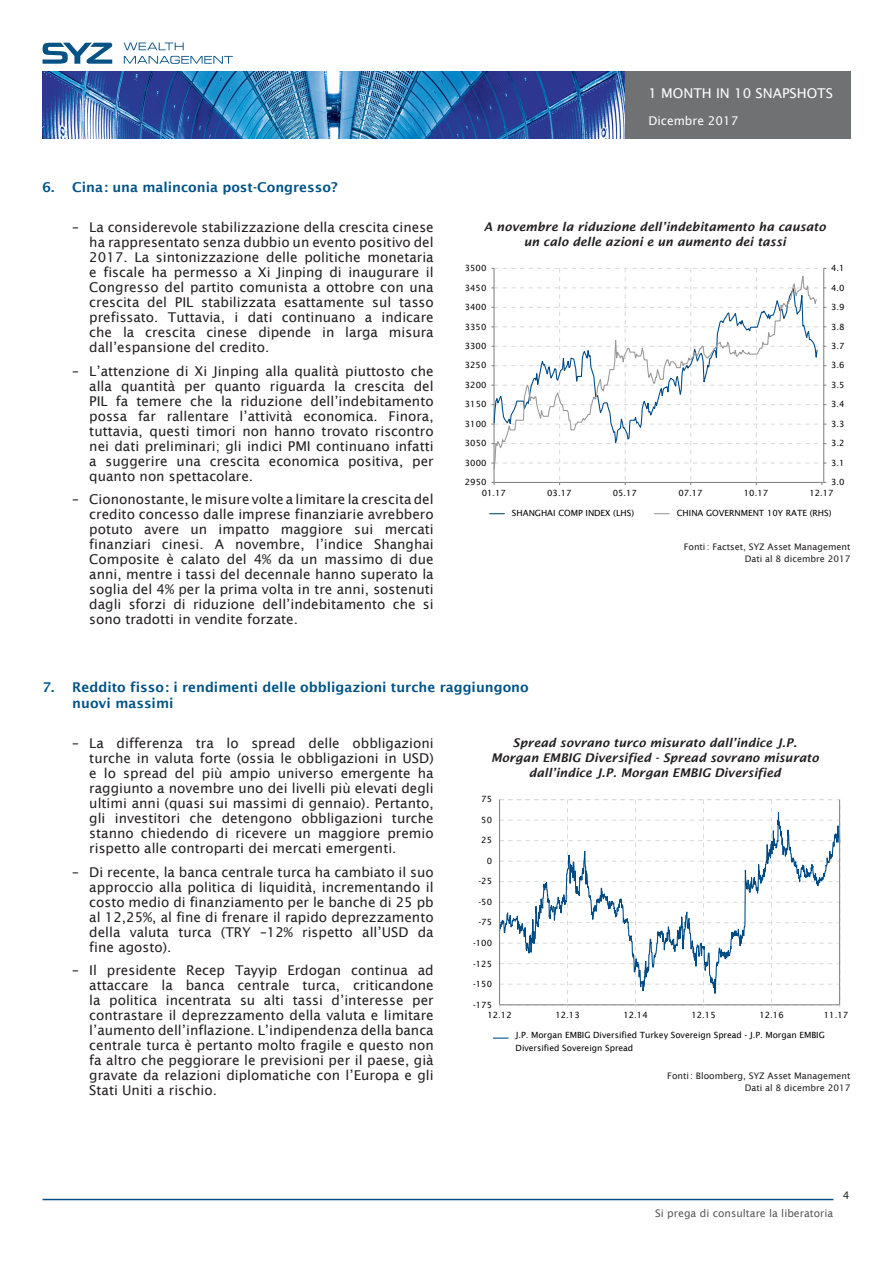
<style>
.page{position:relative;width:893px;height:1263px;background:#fff}
.page>*{position:absolute;margin:0;border:0;box-sizing:border-box;transform-origin:0 0}
.t1{font:13.5px/15px "Lucida Sans";color:#231f20;text-align:justify}
.t2{font:600 13.5px/16.5px "Lucida Sans";color:#005285}
.t3{font:13.5px "Lucida Sans";color:#fff}
.Graph_TITLES{font:italic 600 12px/15px "Lucida Sans";color:#231f20;text-align:center}
.t4{font:12px "Lucida Sans";color:#fff}
.t5{font:10.5px "Lucida Sans";color:#57585a}
.t6{font:10.5px "Lucida Sans";color:#231f20}
.Source_data{font:9px "Lucida Sans";color:#231f20}
.t7{font:8.55px/12.5px "Lucida Sans";color:#000}
</style>
<div class="page">
<svg style="left:43px;top:43px;width:70px;height:21px"></svg>
<svg style="left:124px;top:43px;width:60px;height:7px"></svg>
<svg style="left:124px;top:56px;width:109px;height:8px"></svg>
<img style="left:43px;top:72px;width:807px;height:67px">
<hr style="left:43px;top:1199px;width:790px;height:1px;background:#005285">
<svg style="left:491px;top:268px;width:335px;height:217px"></svg>
<svg style="left:490px;top:513px;width:14px;height:1px"></svg>
<svg style="left:654px;top:513px;width:15px;height:1px"></svg>
<svg style="left:493px;top:799px;width:347px;height:240px"></svg>
<hr style="left:839px;top:800px;width:1px;height:205px;background:#868686">
<hr style="left:499px;top:800px;width:1px;height:205px;background:#868686">
<p class="t3" style="left:648px;top:85px;width:186px">1 MONTH IN 10 SNAPSHOTS</p>
<p class="t2" style="left:43px;top:179px;width:297px">6. Cina: una malinconia post-Congresso?</p>
<p class="t1" style="left:89px;top:220px;width:346px;text-indent:-17px">– La considerevole stabilizzazione della crescita cinese ha rappresentato senza dubbio un evento positivo del 2017. La sintonizzazione delle politiche monetaria e fiscale ha permesso a Xi Jinping di inaugurare il Congresso del partito comunista a ottobre con una crescita del PIL stabilizzata esattamente sul tasso prefissato. Tuttavia, i dati continuano a indicare che la crescita cinese dipende in larga misura dall’espansione del credito.</p>
<p class="t1" style="left:89px;top:363px;width:346px;text-indent:-17px">– L’attenzione di Xi Jinping alla qualità piuttosto che alla quantità per quanto riguarda la crescita del PIL fa temere che la riduzione dell’indebitamento possa far rallentare l’attività economica. Finora, tuttavia, questi timori non hanno trovato riscontro nei dati preliminari; gli indici PMI continuano infatti a suggerire una crescita economica positiva, per quanto non spettacolare.</p>
<p class="t1" style="left:89px;top:492px;width:346px;text-indent:-17px">– Ciononostante, le misure volte a limitare la crescita del credito concesso dalle imprese finanziarie avrebbero potuto avere un impatto maggiore sui mercati finanziari cinesi. A novembre, l’indice Shanghai Composite è calato del 4% da un massimo di due anni, mentre i tassi del decennale hanno superato la soglia del 4% per la prima volta in tre anni, sostenuti dagli sforzi di riduzione dell’indebitamento che si sono tradotti in vendite forzate.</p>
<p class="t4" style="left:648px;top:114px;width:91px">Dicembre 2017</p>
<p class="Graph_TITLES" style="left:484px;top:219px;width:343px">A novembre la riduzione dell’indebitamento ha causato un calo delle azioni e un aumento dei tassi</p>
<p class="t7" style="left:465px;top:262px;width:23px">3500</p>
<p class="t7" style="left:831px;top:262px;width:15px">4.1</p>
<p class="t7" style="left:465px;top:281px;width:23px">3450</p>
<p class="t7" style="left:831px;top:281px;width:15px">4.0</p>
<p class="t7" style="left:465px;top:301px;width:23px">3400</p>
<p class="t7" style="left:831px;top:301px;width:15px">3.9</p>
<p class="t7" style="left:465px;top:320px;width:23px">3350</p>
<p class="t7" style="left:831px;top:320px;width:15px">3.8</p>
<p class="t7" style="left:465px;top:340px;width:23px">3300</p>
<p class="t7" style="left:831px;top:340px;width:15px">3.7</p>
<p class="t7" style="left:465px;top:359px;width:23px">3250</p>
<p class="t7" style="left:831px;top:359px;width:15px">3.6</p>
<p class="t7" style="left:465px;top:379px;width:23px">3200</p>
<p class="t7" style="left:831px;top:379px;width:15px">3.5</p>
<p class="t7" style="left:465px;top:398px;width:23px">3150</p>
<p class="t7" style="left:831px;top:398px;width:15px">3.4</p>
<p class="t7" style="left:465px;top:417px;width:23px">3100</p>
<p class="t7" style="left:831px;top:417px;width:15px">3.3</p>
<p class="t7" style="left:465px;top:437px;width:23px">3050</p>
<p class="t7" style="left:831px;top:437px;width:15px">3.2</p>
<p class="t7" style="left:465px;top:456px;width:23px">3000</p>
<p class="t7" style="left:831px;top:456px;width:15px">3.1</p>
<p class="t7" style="left:465px;top:476px;width:23px">2950</p>
<p class="t7" style="left:831px;top:476px;width:15px">3.0</p>
<p class="t7" style="left:482px;top:486px;width:26px">01.17</p>
<p class="t7" style="left:547px;top:486px;width:26px">03.17</p>
<p class="t7" style="left:613px;top:486px;width:26px">05.17</p>
<p class="t7" style="left:678px;top:486px;width:26px">07.17</p>
<p class="t7" style="left:744px;top:486px;width:26px">10.17</p>
<p class="t7" style="left:809px;top:486px;width:26px">12.17</p>
<p class="t7" style="left:512px;top:507px;width:124px">SHANGHAI COMP INDEX (LHS)</p>
<p class="t7" style="left:677px;top:507px;width:156px">CHINA GOVERNMENT 10Y RATE (RHS)</p>
<p class="Source_data" style="left:684px;top:541px;width:168px">Fonti: Factset, SYZ Asset Management</p>
<p class="Source_data" style="left:745px;top:553px;width:107px">Dati al 8 dicembre 2017</p>
<p class="t2" style="left:72px;top:679px;width:458px;text-indent:-30px">7. Reddito fisso: i rendimenti delle obbligazioni turche raggiungono nuovi massimi</p>
<p class="t1" style="left:89px;top:736px;width:346px;text-indent:-17px">– La differenza tra lo spread delle obbligazioni turche in valuta forte (ossia le obbligazioni in USD) e lo spread del più ampio universo emergente ha raggiunto a novembre uno dei livelli più elevati degli ultimi anni (quasi sui massimi di gennaio). Pertanto, gli investitori che detengono obbligazioni turche stanno chiedendo di ricevere un maggiore premio rispetto alle controparti dei mercati emergenti.</p>
<p class="t1" style="left:89px;top:864px;width:346px;text-indent:-17px">– Di recente, la banca centrale turca ha cambiato il suo approccio alla politica di liquidità, incrementando il costo medio di finanziamento per le banche di 25 pb al 12,25%, al fine di frenare il rapido deprezzamento della valuta turca (TRY –12% rispetto all’USD da fine agosto).</p>
<p class="t1" style="left:89px;top:963px;width:346px;text-indent:-17px">– Il presidente Recep Tayyip Erdogan continua ad attaccare la banca centrale turca, criticandone la politica incentrata su alti tassi d’interesse per contrastare il deprezzamento della valuta e limitare l’aumento dell’inflazione. L’indipendenza della banca centrale turca è pertanto molto fragile e questo non fa altro che peggiorare le previsioni per il paese, già gravate da relazioni diplomatiche con l’Europa e gli Stati Uniti a rischio.</p>
<p class="Graph_TITLES" style="left:491px;top:735px;width:329px">Spread sovrano turco misurato dall’indice J.P.<br>Morgan EMBIG Diversified - Spread sovrano misurato dall’indice J.P. Morgan EMBIG Diversified</p>
<p class="t7" style="left:481px;top:793px;width:12px">75</p>
<p class="t7" style="left:481px;top:813px;width:12px">50</p>
<p class="t7" style="left:481px;top:834px;width:12px">25</p>
<p class="t7" style="left:487px;top:855px;width:7px">0</p>
<p class="t7" style="left:478px;top:875px;width:15px">-25</p>
<p class="t7" style="left:478px;top:896px;width:15px">-50</p>
<p class="t7" style="left:478px;top:916px;width:15px">-75</p>
<p class="t7" style="left:473px;top:937px;width:20px">-100</p>
<p class="t7" style="left:473px;top:957px;width:20px">-125</p>
<p class="t7" style="left:473px;top:978px;width:20px">-150</p>
<p class="t7" style="left:473px;top:998px;width:20px">-175</p>
<p class="t7" style="left:487px;top:1009px;width:26px">12.12</p>
<p class="t7" style="left:555px;top:1009px;width:26px">12.13</p>
<p class="t7" style="left:623px;top:1009px;width:26px">12.14</p>
<p class="t7" style="left:691px;top:1009px;width:26px">12.15</p>
<p class="t7" style="left:759px;top:1009px;width:26px">12.16</p>
<p class="t7" style="left:824px;top:1009px;width:26px">11.17</p>
<p class="t7" style="left:516px;top:1029px;width:311px">J.P. Morgan EMBIG Diversified Turkey Sovereign Spread - J.P. Morgan EMBIG<br>Diversified Sovereign Spread</p>
<p class="Source_data" style="left:667px;top:1070px;width:185px">Fonti: Bloomberg, SYZ Asset Management</p>
<p class="Source_data" style="left:745px;top:1082px;width:107px">Dati al 8 dicembre 2017</p>
<p class="t5" style="left:655px;top:1207px;width:180px">Si prega di consultare la liberatoria</p>
<p class="t6" style="left:843px;top:1189px;width:8px">4</p>
</div>
